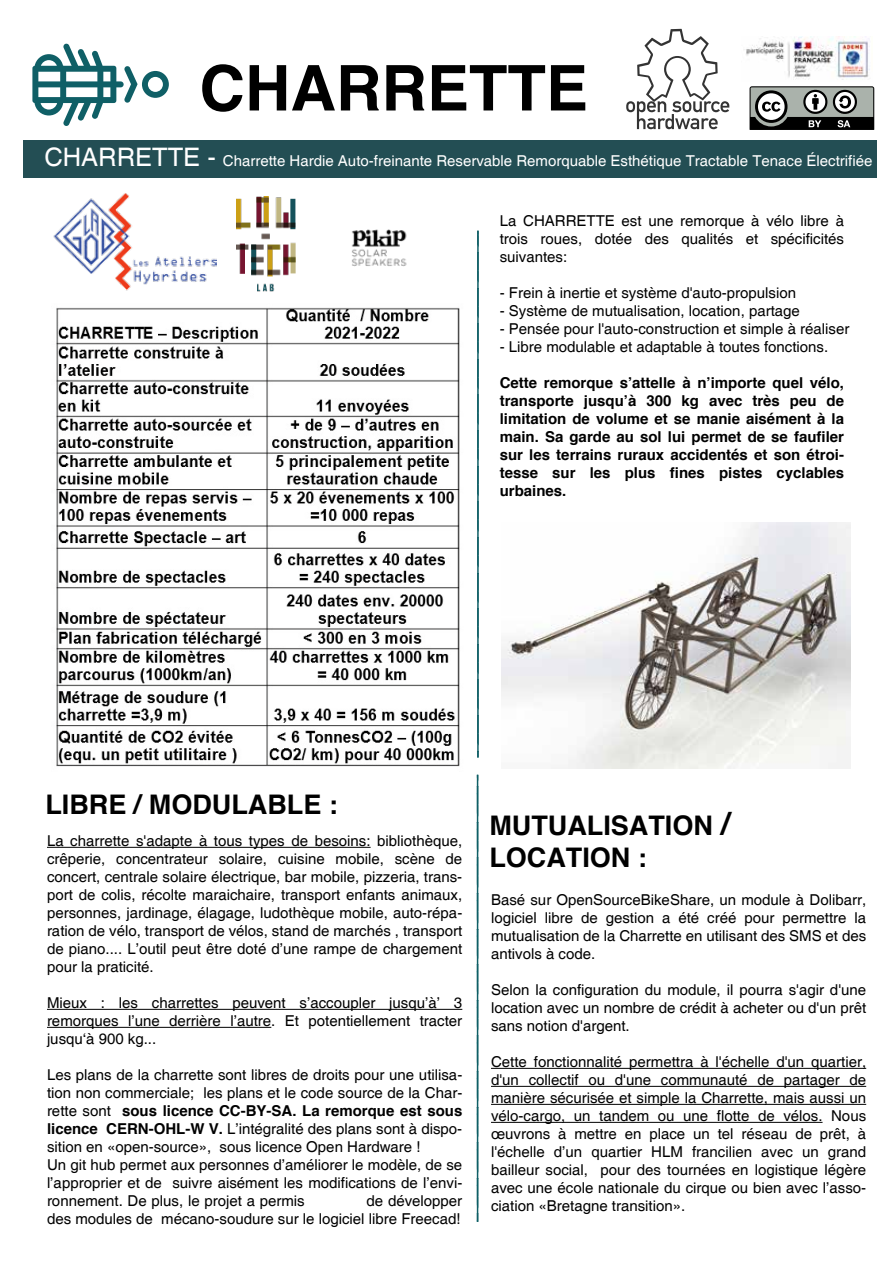
<style>
.page{position:relative;width:893px;height:1263px;background:#fff}
.page>*{position:absolute;margin:0;border:0;box-sizing:border-box;transform-origin:0 0}
.t1{font:700 63px "Helvetica";color:#000}
.t2{font:700 27px/32.4px "Helvetica";color:#000}
.t3{font:15px/18px "Helvetica";color:#000;text-align:justify}
.t4{font:700 15px/18px "Helvetica";color:#000;text-align:justify}
.t5{font:15px "Helvetica";color:#fff}
.s1{font-size:25.5px}
.s2{font-weight:700}
.s3{font-size:31.5px}
</style>
<div class="page">
<svg style="left:626px;top:29px;width:103px;height:100px"></svg>
<img style="left:53px;top:193px;width:164px;height:98px">
<img style="left:237px;top:197px;width:59px;height:94px">
<img style="left:351px;top:229px;width:56px;height:38px">
<img style="left:56px;top:307px;width:404px;height:460px">
<hr style="left:491px;top:1068px;width:375px;height:1px;background:#000">
<hr style="left:491px;top:1086px;width:375px;height:1px;background:#000">
<hr style="left:491px;top:1104px;width:375px;height:1px;background:#000">
<hr style="left:491px;top:1122px;width:331px;height:1px;background:#000">
<hr style="left:477px;top:231px;width:2px;height:526px;background:#bfbfbf">
<hr style="left:477px;top:775px;width:1px;height:447px;background:#bfbfbf">
<hr style="left:47px;top:847px;width:324px;height:1px;background:#000">
<hr style="left:47px;top:1009px;width:415px;height:1px;background:#000">
<hr style="left:47px;top:1027px;width:224px;height:1px;background:#000">
<img style="left:502px;top:522px;width:348px;height:247px">
<svg style="left:32px;top:43px;width:137px;height:83px"></svg>
<div style="left:23px;top:140px;width:853px;height:38px;background:#234e54"></div>
<img style="left:744px;top:36px;width:126px;height:44px">
<svg style="left:749px;top:86px;width:125px;height:44px;background:#737673"></svg>
<h1 class="t1" style="left:199px;top:48px;width:390px">CHARRETTE</h1>
<p class="t5" style="left:44px;top:152px;width:829px"><span class="s1">CHARRETTE -</span> Charrette Hardie Auto-freinante Reservable Remorquable Esthétique Tractable Tenace Électrifiée</p>
<p class="t3" style="left:500px;top:212px;width:346px">La CHARRETTE est une remorque à vélo libre à trois roues, dotée des qualités et spécificités suivantes:</p>
<p class="t3" style="left:500px;top:284px;width:298px">- Frein à inertie et système d'auto-propulsion</p>
<p class="t3" style="left:500px;top:302px;width:302px">- Système de mutualisation, location, partage</p>
<p class="t3" style="left:500px;top:320px;width:351px">- Pensée pour l'auto-construction et simple à réaliser</p>
<p class="t3" style="left:500px;top:338px;width:330px">- Libre modulable et adaptable à toutes fonctions.</p>
<p class="t4" style="left:500px;top:373px;width:346px">Cette remorque s’attelle à n’importe quel vélo, transporte jusqu’à 300 kg avec très peu de limitation de volume et se manie aisément à la main. Sa garde au sol lui permet de se faufiler sur les terrains ruraux accidentés et son étroi&shy;tesse sur les plus fines pistes cyclables urbaines.</p>
<h2 class="t2" style="left:45px;top:787px;width:294px">LIBRE / MODULABLE :</h2>
<p class="t3" style="left:47px;top:832px;width:417px">La charrette s'adapte à tous types de besoins: bibliothèque, crêperie, concentrateur solaire, cuisine mobile, scène de concert, centrale solaire électrique, bar mobile, pizzeria, trans&shy;port de colis, récolte maraichaire, transport enfants animaux, personnes, jardinage, élagage, ludothèque mobile, auto-répa&shy;ration de vélo, transport de vélos, stand de marchés , transport de piano.... L’outil peut être doté d’une rampe de chargement pour la praticité.</p>
<p class="t3" style="left:47px;top:994px;width:417px">Mieux : les charrettes peuvent s’accoupler jusqu’à’ 3 remorques l’une derrière l’autre. Et potentiellement tracter jusqu‘à 900 kg...</p>
<p class="t3" style="left:47px;top:1066px;width:417px;text-align:left">Les plans de la charrette sont libres de droits pour une utilisa&shy;tion non commerciale; les plans et le code source de la Char&shy;rette sont <span class="s2">sous licence CC-BY-SA. La remorque est sous licence CERN-OHL-W V.</span> L’intégralité des plans sont à dispo&shy;sition en «open-source», sous licence Open Hardware !<br>Un git hub permet aux personnes d’améliorer le modèle, de se l’approprier et de suivre aisément les modifications de l’envi&shy;ronnement. De plus, le projet a permis</p>
<p class="t3" style="left:47px;top:1192px;width:417px;text-align:right">de développer<br>des modules de mécano-soudure sur le logiciel libre Freecad!</p>
<h2 class="t2" style="left:489px;top:808px;width:242px">MUTUALISATION <span class="s3">/<br></span>LOCATION :</h2>
<p class="t3" style="left:491px;top:891px;width:377px">Basé sur OpenSourceBikeShare, un module à Dolibarr, logiciel libre de gestion a été créé pour permettre la mutualisation de la Charrette en utilisant des SMS et des antivols à code.</p>
<p class="t3" style="left:491px;top:981px;width:377px">Selon la configuration du module, il pourra s'agir d'une location avec un nombre de crédit à acheter ou d'un prêt sans notion d'argent.</p>
<p class="t3" style="left:491px;top:1053px;width:377px">Cette fonctionnalité permettra à l'échelle d'un quartier, d'un collectif ou d'une communauté de partager de manière sécurisée et simple la Charrette, mais aussi un vélo-cargo, un tandem ou une flotte de vélos. Nous œuvrons à mettre en place un tel réseau de prêt, à l'échelle d’un quartier HLM francilien avec un grand bailleur social, pour des tournées en logistique légère avec une école nationale du cirque ou bien avec l’asso&shy;ciation «Bretagne transition».</p>
</div>
